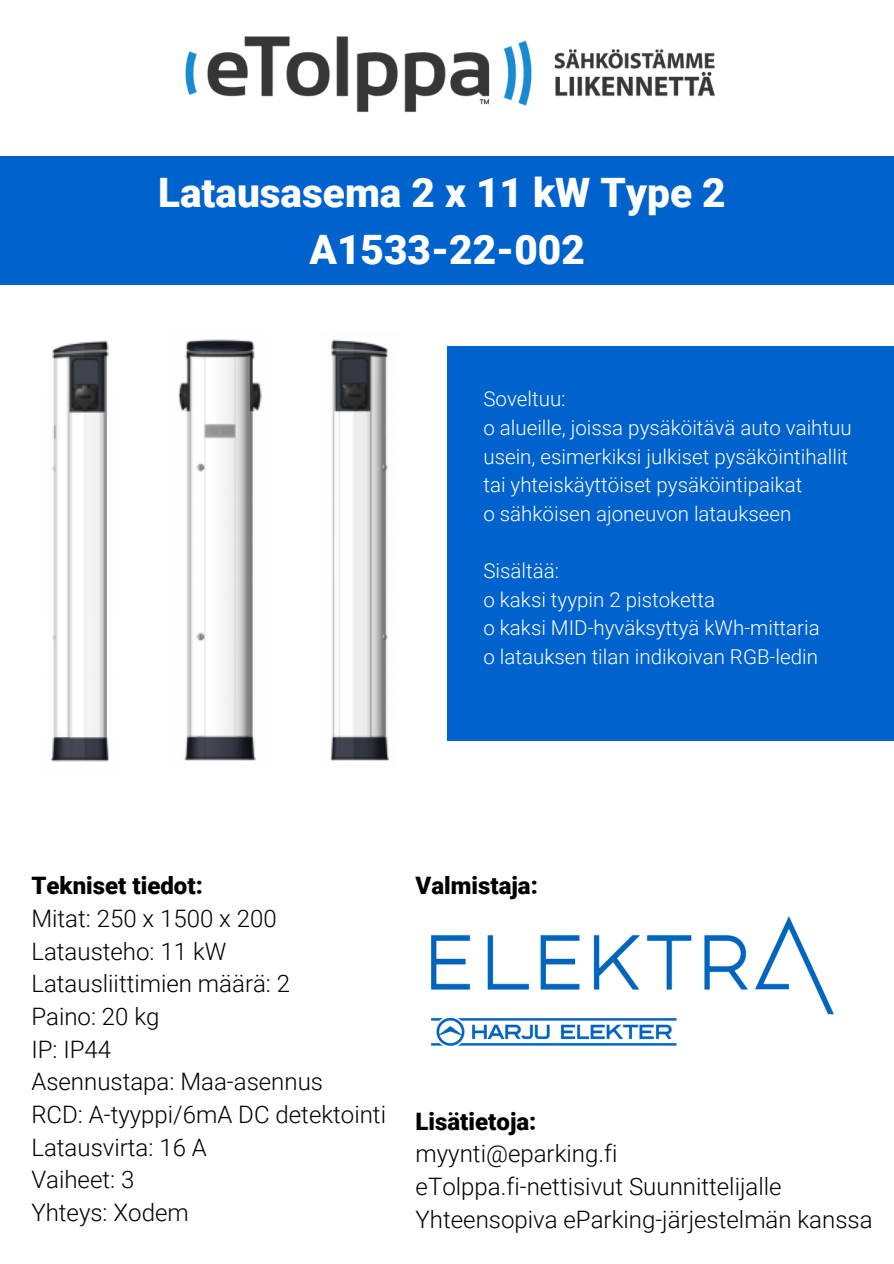
<style>
.page{position:relative;width:894px;height:1264px;background:#fff}
.page>*{position:absolute;margin:0;border:0;box-sizing:border-box;transform-origin:0 0}
.t1{font:900 40.5px "Roboto";color:#fff}
.t2{font:300 24px "Roboto";color:#000}
.t3{font:900 24px "Roboto";color:#000}
.t4{font:300 20.55px/28.7px "Roboto";color:#fff}
</style>
<div class="page">
<img style="left:185px;top:36px;width:531px;height:76px">
<div style="left:0;top:156px;width:893px;height:129px;background:#0062cc"></div>
<div style="left:447px;top:346px;width:446px;height:394px;background:#0062cc"></div>
<img style="left:431px;top:916px;width:403px;height:130px">
<img style="left:50px;top:339px;width:339px;height:423px">
<p class="t1" style="left:158px;top:170px;width:569px">Latausasema 2 x 11 kW Type 2</p>
<p class="t1" style="left:309px;top:226px;width:277px">A1533-22-002</p>
<p class="t4" style="left:483px;top:385px;width:84px">Soveltuu:</p>
<p class="t4" style="left:483px;top:413px;width:370px">o alueille, joissa pysäköitävä auto vaihtuu usein, esimerkiksi julkiset pysäköintihallit tai yhteiskäyttöiset pysäköintipaikat</p>
<p class="t4" style="left:483px;top:499px;width:309px">o sähköisen ajoneuvon lataukseen</p>
<p class="t4" style="left:483px;top:556px;width:77px">Sisältää:</p>
<p class="t4" style="left:483px;top:585px;width:233px">o kaksi tyypin 2 pistoketta</p>
<p class="t4" style="left:483px;top:613px;width:338px">o kaksi MID-hyväksyttyä kWh-mittaria</p>
<p class="t4" style="left:483px;top:642px;width:336px">o latauksen tilan indikoivan RGB-ledin</p>
<p class="t3" style="left:31px;top:872px;width:173px">Tekniset tiedot:</p>
<p class="t2" style="left:31px;top:904px;width:247px">Mitat: 250 x 1500 x 200</p>
<p class="t2" style="left:31px;top:937px;width:196px">Latausteho: 11 kW</p>
<p class="t2" style="left:31px;top:970px;width:260px">Latausliittimien määrä: 2</p>
<p class="t2" style="left:31px;top:1002px;width:130px">Paino: 20 kg</p>
<p class="t2" style="left:31px;top:1035px;width:81px">IP: IP44</p>
<p class="t2" style="left:31px;top:1067px;width:293px">Asennustapa: Maa-asennus</p>
<p class="t2" style="left:31px;top:1100px;width:356px">RCD: A-tyyppi/6mA DC detektointi</p>
<p class="t2" style="left:31px;top:1133px;width:177px">Latausvirta: 16 A</p>
<p class="t2" style="left:31px;top:1165px;width:104px">Vaiheet: 3</p>
<p class="t2" style="left:31px;top:1198px;width:159px">Yhteys: Xodem</p>
<p class="t3" style="left:415px;top:872px;width:124px">Valmistaja:</p>
<p class="t3" style="left:415px;top:1107px;width:122px">Lisätietoja:</p>
<p class="t2" style="left:415px;top:1140px;width:203px">myynti@eparking.fi</p>
<p class="t2" style="left:415px;top:1172px;width:367px">eTolppa.fi-nettisivut Suunnittelijalle</p>
<p class="t2" style="left:415px;top:1205px;width:458px">Yhteensopiva eParking-järjestelmän kanssa</p>
</div>
